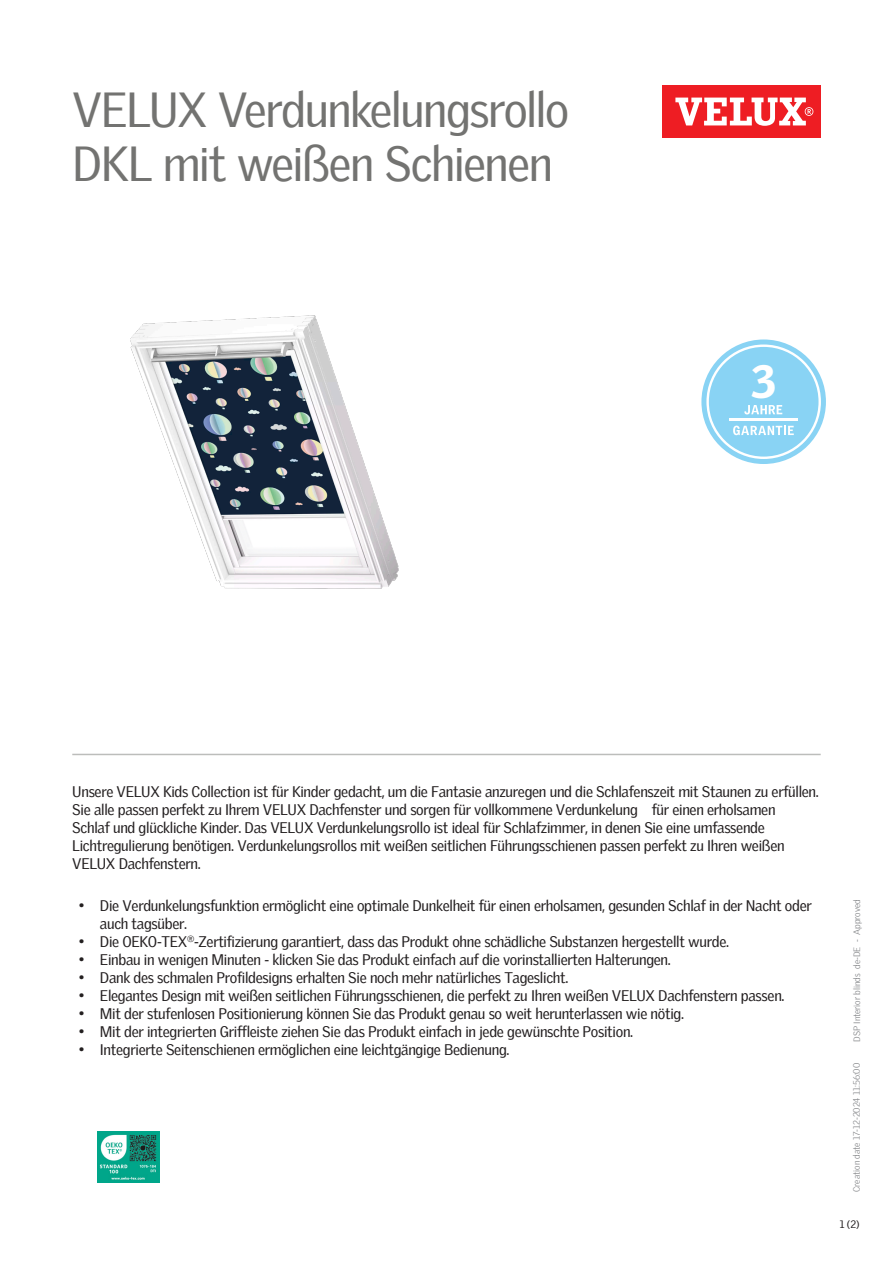
<style>
.page{position:relative;width:893px;height:1263px;background:#fff}
.page>*{position:absolute;margin:0;border:0;box-sizing:border-box;transform-origin:0 0}
.Headline{font:48px/54px "Velux Gothic";letter-spacing:-.03em;color:#737371}
.t1{font:900 45.3px "Velux Gothic";color:#fff}
.Body_Regular{font:15px/18px "Velux Gothic";letter-spacing:-.02em;color:#231f20}
.t2{font:10.5px "Velux Gothic";color:#231f20}
.t3{font:300 9px "Velux Gothic";color:#7c7e81}
</style>
<div class="page">
<div style="left:662px;top:85px;width:159px;height:53px;background:#ee1d23"></div>
<svg style="left:675px;top:98px;width:138px;height:28px"></svg>
<hr style="left:72px;top:754px;width:749px;height:1px;background:#bcbdbb">
<img style="left:98px;top:1131px;width:61px;height:51px">
<img style="left:130px;top:315px;width:269px;height:274px">
<svg style="left:701px;top:339px;width:125px;height:125px"></svg>
<p class="Headline" style="left:72px;top:79px;width:498px">VELUX Verdunkelungsrollo<br>DKL mit weißen Schienen</p>
<p class="t1" style="left:751px;top:353px;width:26px">3</p>
<p class="Body_Regular" style="left:72px;top:781px;width:748px">Unsere VELUX Kids Collection ist für Kinder gedacht, um die Fantasie anzuregen und die Schlafenszeit mit Staunen zu erfüllen.<br>Sie alle passen perfekt zu Ihrem VELUX Dachfenster und sorgen für vollkommene Verdunkelung ‒ für einen erholsamen<br>Schlaf und glückliche Kinder. Das VELUX Verdunkelungsrollo ist ideal für Schlafzimmer, in denen Sie eine umfassende Lichtregulierung benötigen. Verdunkelungsrollos mit weißen seitlichen Führungsschienen passen perfekt zu Ihren weißen VELUX Dachfenstern.</p>
<p class="Body_Regular" style="left:100px;top:896px;width:713px;text-indent:-21px">• Die Verdunkelungsfunktion ermöglicht eine optimale Dunkelheit für einen erholsamen, gesunden Schlaf in der Nacht oder auch tagsüber.</p>
<p class="Body_Regular" style="left:79px;top:932px;width:652px">• Die OEKO-TEX<sup>®</sup>-Zertifizierung garantiert, dass das Produkt ohne schädliche Substanzen hergestellt wurde.</p>
<p class="Body_Regular" style="left:79px;top:950px;width:594px">• Einbau in wenigen Minuten - klicken Sie das Produkt einfach auf die vorinstallierten Halterungen.</p>
<p class="Body_Regular" style="left:79px;top:968px;width:491px">• Dank des schmalen Profildesigns erhalten Sie noch mehr natürliches Tageslicht.</p>
<p class="Body_Regular" style="left:79px;top:986px;width:707px">• Elegantes Design mit weißen seitlichen Führungsschienen, die perfekt zu Ihren weißen VELUX Dachfenstern passen.</p>
<p class="Body_Regular" style="left:79px;top:1004px;width:607px">• Mit der stufenlosen Positionierung können Sie das Produkt genau so weit herunterlassen wie nötig.</p>
<p class="Body_Regular" style="left:79px;top:1022px;width:556px">• Mit der integrierten Griffleiste ziehen Sie das Produkt einfach in jede gewünschte Position.</p>
<p class="Body_Regular" style="left:79px;top:1040px;width:432px">• Integrierte Seitenschienen ermöglichen eine leichtgängige Bedienung.</p>
<p class="t3" style="left:850px;top:1042px;width:144px;rotate:-90deg">DSP Interior blinds de-DE - Approved</p>
<p class="t3" style="left:850px;top:1192px;width:130px;rotate:-90deg">Creation date 17-12-2024 11:56:00</p>
<p class="t2" style="left:840px;top:1216px;width:21px">1 (2)</p>
</div>
